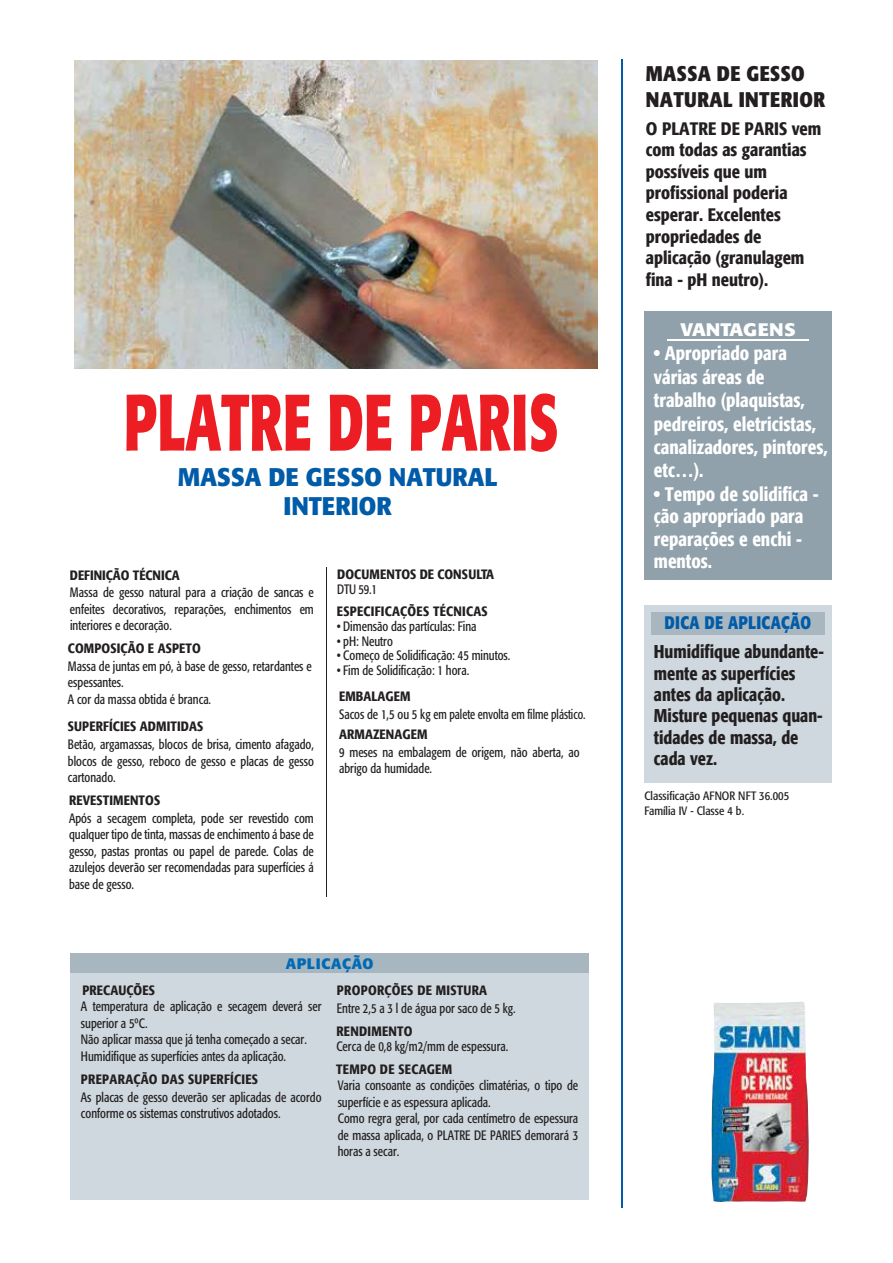
<style>
.page{position:relative;width:893px;height:1263px;background:#fff}
.page>*{position:absolute;margin:0;border:0;box-sizing:border-box;transform-origin:0 0}
.t1{font:700 79.05px "Formata";color:#ed1d24;scale:.66 1}
.t2{font:700 25.2px/28.8px "Formata";color:#005ba8;text-align:center;scale:.95 1}
.t3{font:700 condensed 21px/25.2px "Formata";letter-spacing:.02em;color:#231f20}
.t4{font:500 condensed 19.5px/23.4px "Formata";color:#fff;scale:.96 1}
.t5{font:500 condensed 18.45px/21.5px "Formata";color:#231f20;scale:.96 1}
.t6{font:500 condensed 18px/21.6px "Formata";color:#231f20}
.t7{font:700 18px "Formata";letter-spacing:.02em;color:#005ba8;scale:.81 1}
.t8{font:700 18px "Formata";color:#fff;scale:1.11 1}
.t9{font:700 15px "Formata";letter-spacing:.04em;color:#006ab6}
.t10{font:condensed 13.5px/16.5px "Formata";color:#231f20;scale:.9 1}
.t11{font:500 condensed 13.5px "Formata";letter-spacing:.01em;color:#231f20}
.t12{font:condensed 12px/15px "Formata";color:#231f20}
</style>
<div class="page">
<hr style="left:622px;top:59px;width:1px;height:1148px;background:#005ba8">
<hr style="left:326px;top:568px;width:1px;height:329px;background:#231f20">
<div style="left:644px;top:605px;width:188px;height:177px;background:#ced8de"></div>
<div style="left:644px;top:311px;width:188px;height:268px;background:#90a1ab"></div>
<hr style="left:667px;top:339px;width:142px;height:1px;background:#fff">
<div style="left:71px;top:954px;width:518px;height:245px;background:#ced8de"></div>
<div style="left:71px;top:954px;width:518px;height:19px;background:#a8b6bf"></div>
<div style="left:651px;top:612px;width:174px;height:22px;background:#a8b6bf"></div>
<img style="left:75px;top:60px;width:523px;height:309px">
<img style="left:711px;top:1002px;width:98px;height:200px">
<h1 class="t1" style="left:124px;top:373px;width:660px">PLATRE DE PARIS</h1>
<h2 class="t2" style="left:178px;top:463px;width:338px">MASSA DE GESSO NATURAL<br>INTERIOR</h2>
<p class="t11" style="left:70px;top:566px;width:111px">DEFINIÇÃO TÉCNICA</p>
<p class="t10" style="left:70px;top:584px;width:272px;text-align:justify">Massa de gesso natural para a criação de sancas e enfeites decorativos, reparações, enchimentos em interiores e decoração.</p>
<p class="t11" style="left:68px;top:640px;width:134px">COMPOSIÇÃO E ASPETO</p>
<p class="t10" style="left:68px;top:658px;width:272px">Massa de juntas em pó, à base de gesso, retardantes e espessantes.<br>A cor da massa obtida é branca.</p>
<p class="t11" style="left:68px;top:718px;width:137px">SUPERFÍCIES ADMITIDAS</p>
<p class="t10" style="left:68px;top:736px;width:275px;text-align:justify">Betão, argamassas, blocos de brisa, cimento afagado, blocos de gesso, reboco de gesso e placas de gesso cartonado.</p>
<p class="t11" style="left:69px;top:792px;width:93px">REVESTIMENTOS</p>
<p class="t10" style="left:69px;top:810px;width:274px;text-align:justify">Após a secagem completa, pode ser revestido com qualquer tipo de tinta, massas de enchimento á base de gesso, pastas prontas ou papel de parede. Colas de azulejos deverão ser recomendadas para superfícies á base de gesso.</p>
<p class="t11" style="left:337px;top:566px;width:158px">DOCUMENTOS DE CONSULTA</p>
<p class="t10" style="left:337px;top:581px;width:46px">DTU 59.1</p>
<p class="t11" style="left:337px;top:603px;width:152px">ESPECIFICAÇÕES TÉCNICAS</p>
<p class="t10" style="left:337px;top:618px;width:157px">• Dimensão das partículas: Fina</p>
<p class="t10" style="left:337px;top:633px;width:64px">• pH: Neutro</p>
<p class="t10" style="left:337px;top:647px;width:194px">• Começo de Solidificação: 45 minutos.</p>
<p class="t10" style="left:337px;top:662px;width:148px">• Fim de Solidificação: 1 hora.</p>
<p class="t11" style="left:339px;top:688px;width:73px">EMBALAGEM</p>
<p class="t10" style="left:339px;top:706px;width:275px">Sacos de 1,5 ou 5 kg em palete envolta em filme plástico.</p>
<p class="t11" style="left:339px;top:726px;width:90px">ARMAZENAGEM</p>
<p class="t10" style="left:339px;top:744px;width:269px">9 meses na embalagem de origem, não aberta, ao abrigo da humidade.</p>
<p class="t9" style="left:286px;top:954px;width:89px">APLICAÇÃO</p>
<p class="t11" style="left:82px;top:982px;width:74px">PRECAUÇÕES</p>
<p class="t10" style="left:81px;top:998px;width:269px">A temperatura de aplicação e secagem deverá ser superior a 5ºC.<br>Não aplicar massa que já tenha começado a secar.<br>Humidifique as superfícies antes da aplicação.</p>
<p class="t10" style="left:81px;top:1089px;width:269px">As placas de gesso deverão ser aplicadas de acordo conforme os sistemas construtivos adotados.</p>
<p class="t11" style="left:81px;top:1071px;width:179px">PREPARAÇÃO DAS SUPERFÍCIES</p>
<p class="t11" style="left:337px;top:982px;width:152px">PROPORÇÕES DE MISTURA</p>
<p class="t10" style="left:337px;top:1000px;width:200px">Entre 2,5 a 3 l de água por saco de 5 kg.</p>
<p class="t11" style="left:336px;top:1023px;width:78px">RENDIMENTO</p>
<p class="t10" style="left:336px;top:1038px;width:193px">Cerca de 0,8 kg/m2/mm de espessura.</p>
<p class="t11" style="left:336px;top:1061px;width:117px">TEMPO DE SECAGEM</p>
<p class="t10" style="left:338px;top:1077px;width:269px">Varia consoante as condições climatérias, o tipo de superfície e as espessura aplicada.<br>Como regra geral, por cada centímetro de espessura de massa aplicada, o PLATRE DE PARIES demorará 3 horas a secar.</p>
<h3 class="t3" style="left:646px;top:61px;width:181px">MASSA DE GESSO<br>NATURAL INTERIOR</h3>
<h3 class="t6" style="left:646px;top:117px;width:177px">O PLATRE DE PARIS vem com todas as garantias possíveis que um profissional poderia esperar. Excelentes propriedades de aplicação (granulagem fina - pH neutro).</h3>
<h3 class="t8" style="left:680px;top:318px;width:105px">VANTAGENS</h3>
<h3 class="t4" style="left:654px;top:342px;width:183px">• Apropriado para várias áreas de trabalho (plaquistas, pedreiros, eletricistas, canalizadores, pintores, etc…).</h3>
<h3 class="t4" style="left:654px;top:483px;width:173px;line-height:22.5px">• Tempo de solidifica - ção apropriado para reparações e enchi - mentos.</h3>
<h3 class="t7" style="left:665px;top:612px;width:182px">DICA DE APLICAÇÃO</h3>
<h3 class="t5" style="left:654px;top:640px;width:179px">Humidifique abundante&shy;mente as superfícies antes da aplicação.<br>Misture pequenas quan&shy;tidades de massa, de cada vez.</h3>
<p class="t12" style="left:644px;top:788px;width:146px">Classificação AFNOR NFT 36.005<br>Família IV - Classe 4 b.</p>
</div>
